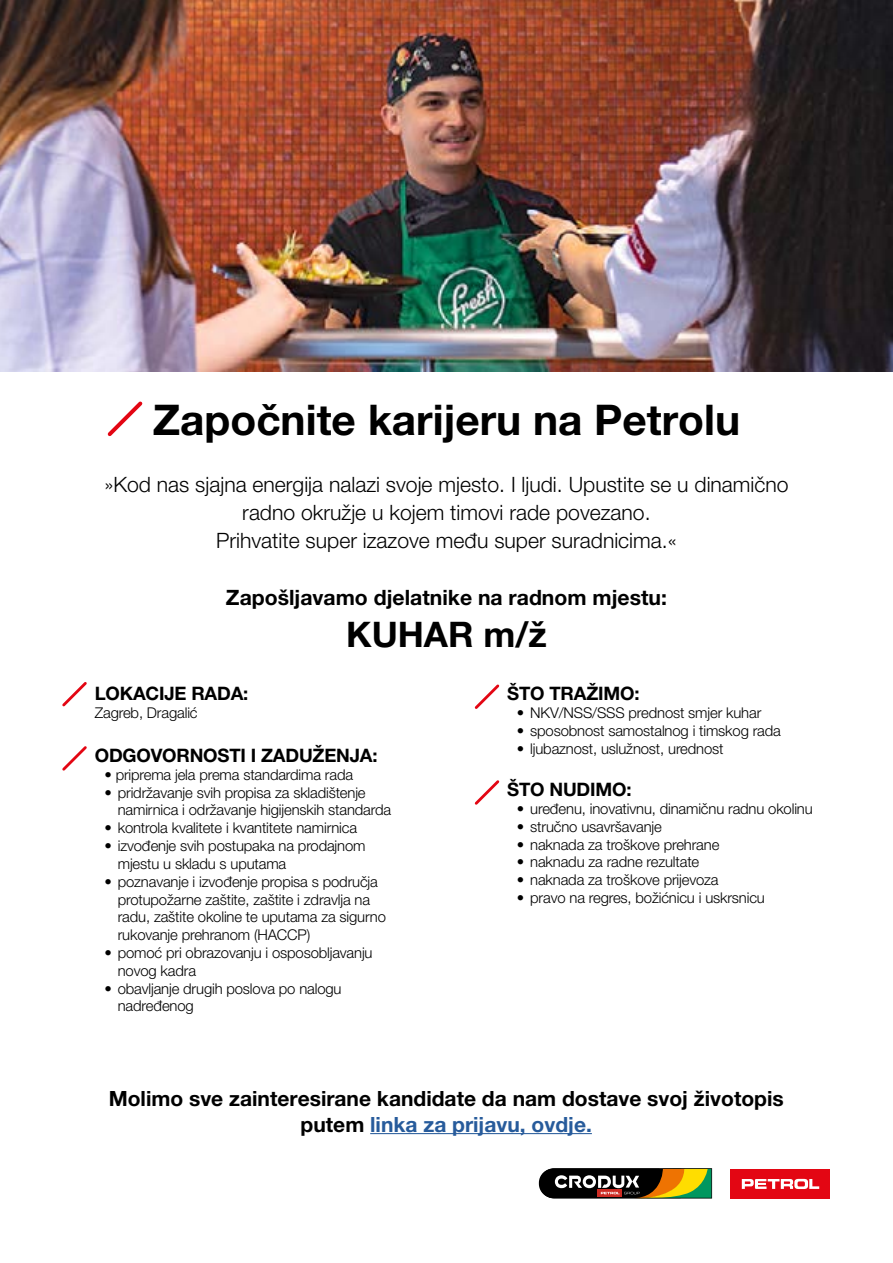
<style>
.page{position:relative;width:893px;height:1263px;background:#fff}
.page>*{position:absolute;margin:0;border:0;box-sizing:border-box;transform-origin:0 0}
.t1{font:700 42.3px "Helvetica Neue LT Pro";color:#000}
.t2{font:700 35.25px "Helvetica Neue LT Pro";color:#000}
.t3{font:300 21.15px/28.2px "Helvetica Neue LT Pro";color:#000;text-align:center}
.t4{font:700 21.15px "Helvetica Neue LT Pro";color:#000}
.t5{font:700 21px/25.2px "Helvetica Neue LT Pro";color:#000;text-align:center}
.t6{font:700 18.6px "Helvetica Neue LT Pro";letter-spacing:-.01em;color:#000}
.t7{font:300 14.85px/17.9px "Helvetica Neue LT Pro";letter-spacing:-.01em;color:#000}
.s1{color:#275b9b}
</style>
<div class="page">
<img style="left:0;top:0;width:893px;height:371px">
<div style="left:730px;top:1169px;width:99px;height:30px;background:#e30613"></div>
<svg style="left:742px;top:1179px;width:77px;height:10px"></svg>
<svg style="left:62px;top:682px;width:25px;height:25px"></svg>
<svg style="left:474px;top:684px;width:26px;height:25px"></svg>
<svg style="left:62px;top:746px;width:25px;height:25px"></svg>
<svg style="left:474px;top:780px;width:26px;height:25px"></svg>
<svg style="left:539px;top:1168px;width:173px;height:31px;background:#61562d"></svg>
<hr style="left:370px;top:1133px;width:222px;height:1px;background:#275b9b">
<svg style="left:107px;top:401px;width:36px;height:35px"></svg>
<h1 class="t1" style="left:153px;top:394px;width:589px">Započnite karijeru na Petrolu</h1>
<h3 class="t3" style="left:104px;top:470px;width:686px">»Kod nas sjajna energija nalazi svoje mjesto. I ljudi. Upustite se u dinamično radno okružje u kojem timovi rade povezano.<br>Prihvatite super izazove među super suradnicima.«</h3>
<h3 class="t4" style="left:226px;top:584px;width:442px">Zapošljavamo djelatnike na radnom mjestu:</h3>
<h2 class="t2" style="left:346px;top:613px;width:202px">KUHAR m/ž</h2>
<p class="t6" style="left:95px;top:682px;width:155px">LOKACIJE RADA:</p>
<p class="t7" style="left:95px;top:704px;width:104px">Zagreb, Dragalić</p>
<p class="t6" style="left:95px;top:744px;width:284px">ODGOVORNOSTI I ZADUŽENJA:</p>
<p class="t7" style="left:104px;top:765px;width:250px">• priprema jela prema standardima rada</p>
<p class="t7" style="left:118px;top:783px;width:275px;text-indent:-13px">• pridržavanje svih propisa za skladištenje namirnica i održavanje higijenskih standarda</p>
<p class="t7" style="left:104px;top:819px;width:254px">• kontrola kvalitete i kvantitete namirnica</p>
<p class="t7" style="left:118px;top:836px;width:249px;text-indent:-13px">• izvođenje svih postupaka na prodajnom mjestu u skladu s uputama</p>
<p class="t7" style="left:118px;top:872px;width:270px;text-indent:-13px">• poznavanje i izvođenje propisa s područja protupožarne zaštite, zaštite i zdravlja na radu, zaštite okoline te uputama za sigurno rukovanje prehranom (HACCP)</p>
<p class="t7" style="left:118px;top:943px;width:256px;text-indent:-13px">• pomoć pri obrazovanju i osposobljavanju novog kadra</p>
<p class="t7" style="left:118px;top:979px;width:225px;text-indent:-13px">• obavljanje drugih poslova po nalogu nadređenog</p>
<p class="t6" style="left:507px;top:682px;width:134px">ŠTO TRAŽIMO:</p>
<p class="t7" style="left:517px;top:704px;width:246px">• NKV/NSS/SSS prednost smjer kuhar</p>
<p class="t7" style="left:517px;top:721px;width:266px">• sposobnost samostalnog i timskog rada</p>
<p class="t7" style="left:517px;top:739px;width:208px">• ljubaznost, uslužnost, urednost</p>
<p class="t6" style="left:507px;top:778px;width:126px">ŠTO NUDIMO:</p>
<p class="t7" style="left:517px;top:799px;width:297px">• uređenu, inovativnu, dinamičnu radnu okolinu</p>
<p class="t7" style="left:517px;top:817px;width:147px">• stručno usavršavanje</p>
<p class="t7" style="left:517px;top:835px;width:204px">• naknada za troškove prehrane</p>
<p class="t7" style="left:517px;top:853px;width:184px">• naknadu za radne rezultate</p>
<p class="t7" style="left:517px;top:871px;width:203px">• naknada za troškove prijevoza</p>
<p class="t7" style="left:517px;top:888px;width:249px">• pravo na regres, božićnicu i uskrsnicu</p>
<h3 class="t5" style="left:109px;top:1086px;width:677px">Molimo sve zainteresirane kandidate da nam dostave svoj životopis putem <span class="s1">linka za prijavu, ovdje.</span></h3>
</div>
